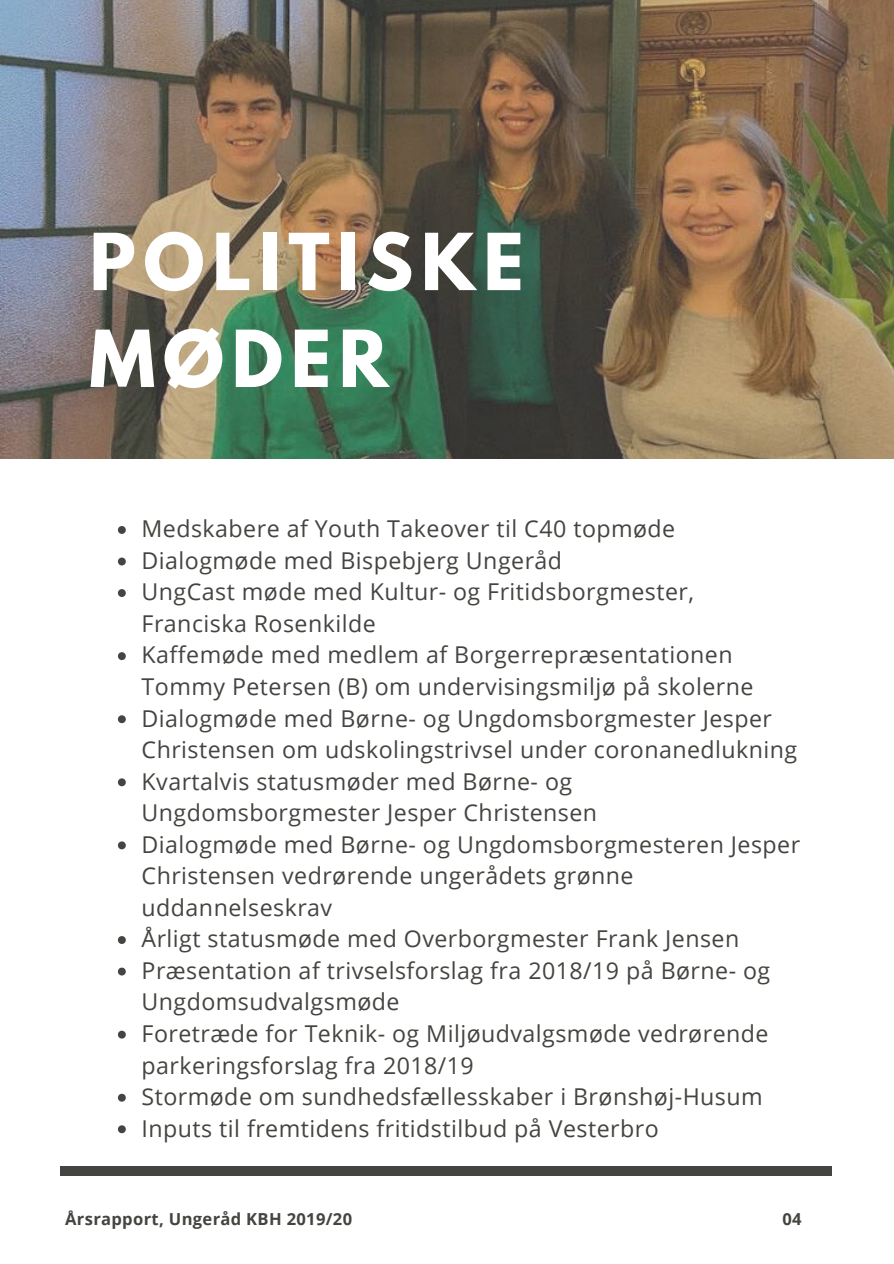
<style>
.page{position:relative;width:894px;height:1264px;background:#fff}
.page>*{position:absolute;margin:0;border:0;box-sizing:border-box;transform-origin:0 0}
.t1{font:700 69.6px/96.9px "League Spartan";letter-spacing:.11em;color:#fff}
.t2{font:23.25px/31.5px "Open Sans";letter-spacing:.02em;color:#444440}
.t3{font:700 16.5px "Open Sans";letter-spacing:.02em;color:#444440}
</style>
<div class="page">
<img style="left:0;top:0;width:893px;height:459px">
<svg style="left:118px;top:526px;width:8px;height:8px"></svg>
<svg style="left:118px;top:557px;width:8px;height:8px"></svg>
<svg style="left:118px;top:589px;width:8px;height:8px"></svg>
<svg style="left:118px;top:652px;width:8px;height:8px"></svg>
<svg style="left:118px;top:715px;width:8px;height:8px"></svg>
<svg style="left:118px;top:778px;width:8px;height:8px"></svg>
<svg style="left:118px;top:841px;width:8px;height:8px"></svg>
<svg style="left:118px;top:936px;width:8px;height:8px"></svg>
<svg style="left:118px;top:967px;width:8px;height:8px"></svg>
<svg style="left:118px;top:1030px;width:8px;height:8px"></svg>
<svg style="left:118px;top:1093px;width:8px;height:8px"></svg>
<svg style="left:118px;top:1125px;width:8px;height:8px"></svg>
<div style="left:60px;top:1165px;width:772px;height:9px;background:#444440"></div>
<h1 class="t1" style="left:89px;top:212px;width:435px">POLITISKE<br>MØDER</h1>
<p class="t2" style="left:141px;top:512px;width:660px">Medskabere af Youth Takeover til C40 topmøde Dialogmøde med Bispebjerg Ungeråd<br>UngCast møde med Kultur- og Fritidsborgmester, Franciska Rosenkilde<br>Kaffemøde med medlem af Borgerrepræsentationen Tommy Petersen (B) om undervisingsmiljø på skolerne Dialogmøde med Børne- og Ungdomsborgmester Jesper Christensen om udskolingstrivsel under coronanedlukning Kvartalvis statusmøder med Børne- og Ungdomsborgmester Jesper Christensen<br>Dialogmøde med Børne- og Ungdomsborgmesteren Jesper Christensen vedrørende ungerådets grønne uddannelseskrav<br>Årligt statusmøde med Overborgmester Frank Jensen Præsentation af trivselsforslag fra 2018/19 på Børne- og Ungdomsudvalgsmøde<br>Foretræde for Teknik- og Miljøudvalgsmøde vedrørende parkeringsforslag fra 2018/19<br>Stormøde om sundhedsfællesskaber i Brønshøj-Husum Inputs til fremtidens fritidstilbud på Vesterbro</p>
<p class="t3" style="left:65px;top:1206px;width:288px">Årsrapport, Ungeråd KBH 2019/20</p>
<p class="t3" style="left:782px;top:1206px;width:21px">04</p>
</div>
